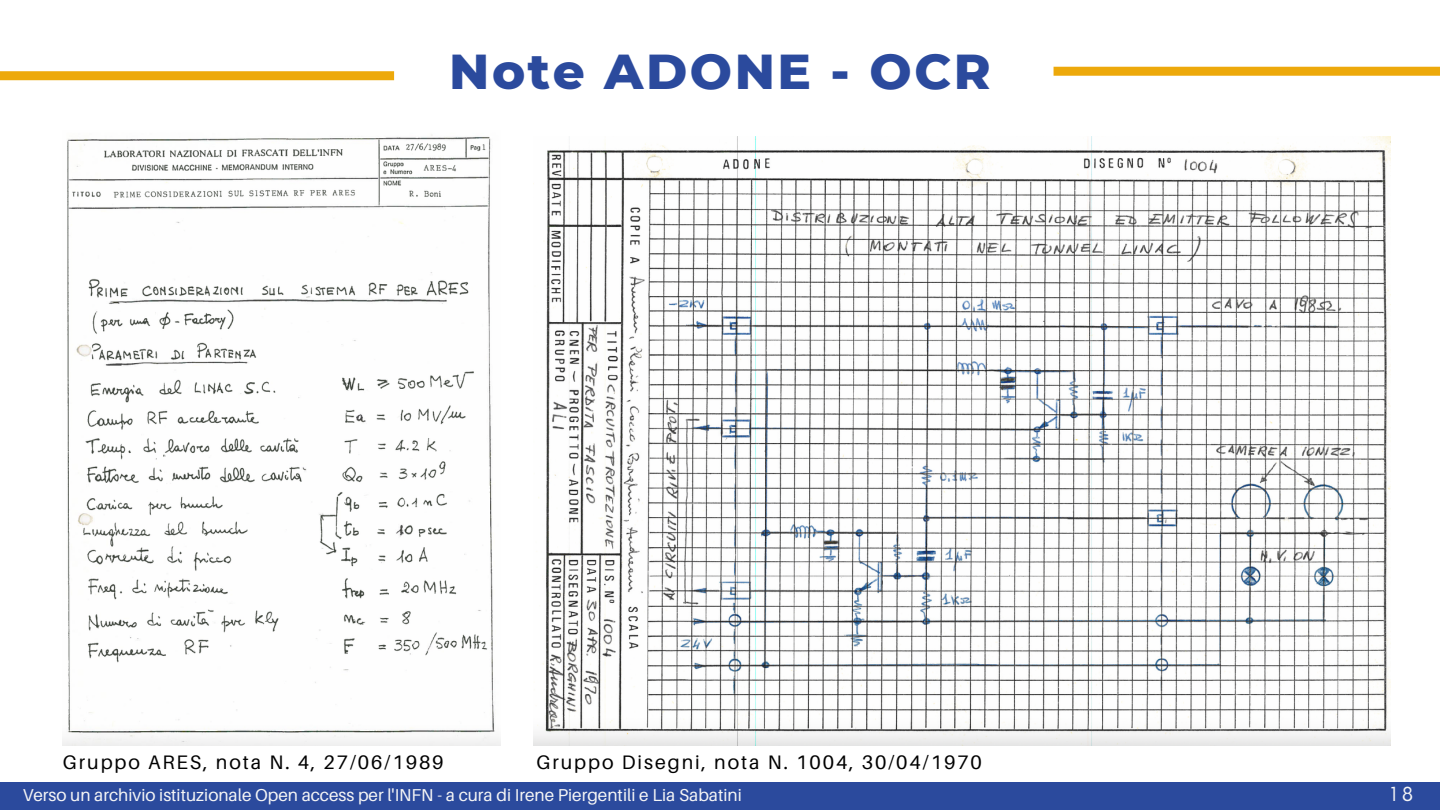
<style>
.page{position:relative;width:1440px;height:810px;background:#fff}
.page>*{position:absolute;margin:0;border:0;box-sizing:border-box;transform-origin:0 0}
.t1{font:800 50px "Montserrat";letter-spacing:.05em;color:#2b4a9d}
.t2{font:20.8px "Glacial Indifference";color:#f6f6f6}
.t3{font:19.6px "Aileron";letter-spacing:.1em;color:#000}
.t4{font:17.2px "Aileron";color:#f6f6f6}
</style>
<div class="page">
<img style="left:63px;top:134px;width:437px;height:611px">
<img style="left:534px;top:137px;width:856px;height:608px">
<div style="left:0;top:782px;width:1440px;height:28px;background:#2b4a9d"></div>
<div style="left:1054px;top:67px;width:386px;height:9px;background:#eda90b"></div>
<div style="left:0;top:71px;width:394px;height:9px;background:#eda90b"></div>
<h1 class="t1" style="left:449px;top:41px;width:543px">Note ADONE - OCR</h1>
<p class="t3" style="left:63px;top:750px;width:382px">Gruppo ARES, nota N. 4, 27/06/1989</p>
<p class="t3" style="left:537px;top:750px;width:447px">Gruppo Disegni, nota N. 1004, 30/04/1970</p>
<p class="t4" style="left:23px;top:784px;width:721px">Verso un archivio istituzionale Open access per l'INFN - a cura di Irene Piergentili e Lia Sabatini</p>
<p class="t2" style="left:1390px;top:781px;width:24px">1 8</p>
</div>
